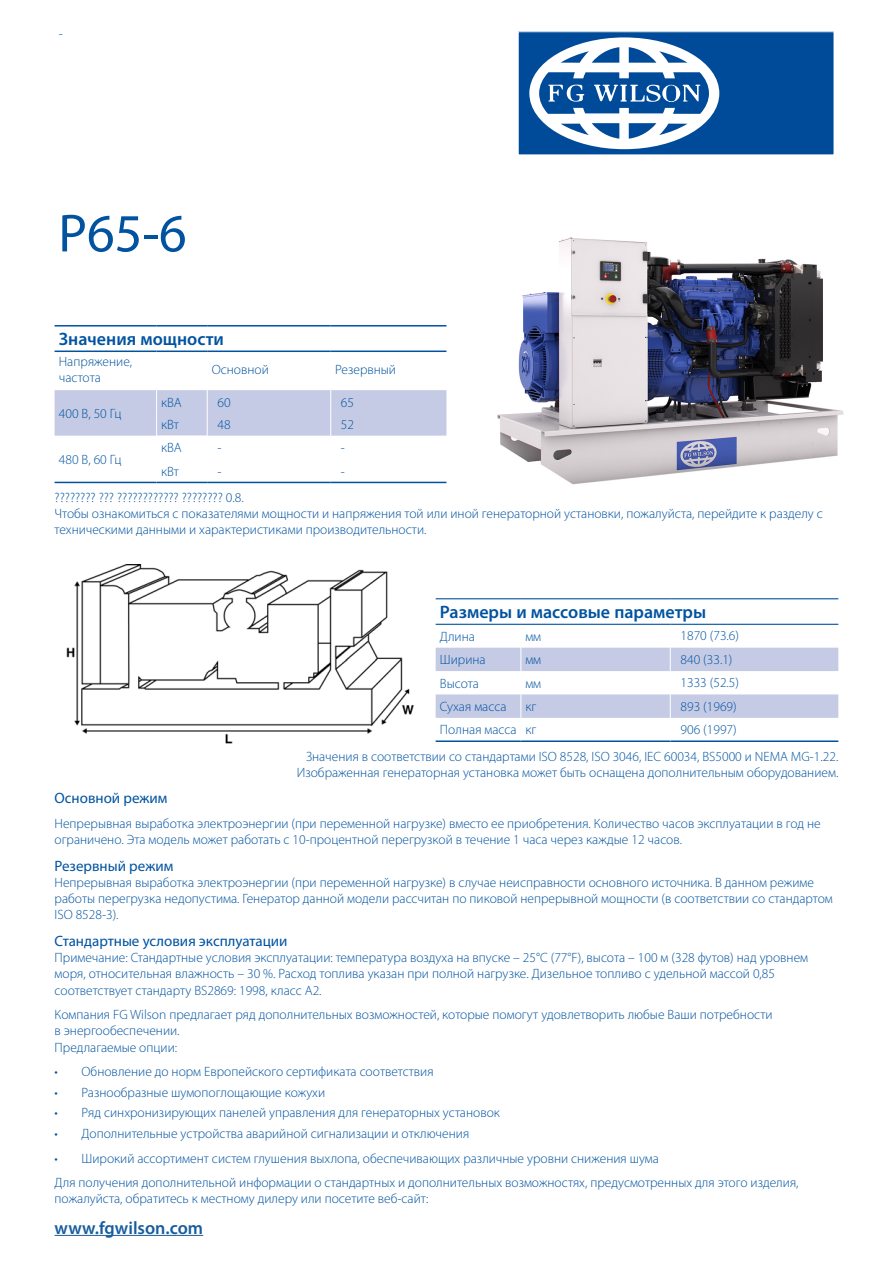
<style>
.page{position:relative;width:893px;height:1263px;background:#fff}
.page>*{position:absolute;margin:0;border:0;box-sizing:border-box;transform-origin:0 0}
.Table_Text{font:54px "Myriad Pro";color:#0153a0}
.Table_Title{font:600 18px "Myriad Pro";color:#0153a0}
._3__Body_Text{font:600 18px "Myriad Pro";color:#175d9e}
._2__Header_text{font:15px "Myriad Pro";color:#0153a0}
._3__Body_Text-2{font:15px "Myriad Pro";color:#0153a0}
._3__Body_Text-3{font:300 13.5px/16.2px "Myriad Pro";color:#0153a0}
.Table_Text-2{font:300 13.5px/16.2px "Myriad Pro";color:#0153a0}
</style>
<div class="page">
<hr style="left:55px;top:1235px;width:148px;height:1px;background:#175d9e">
<hr style="left:55px;top:482px;width:102px;height:1px;background:#0153a0">
<svg style="left:55px;top:390px;width:391px;height:92px"></svg>
<hr style="left:55px;top:325px;width:102px;height:1px;background:#0153a0">
<hr style="left:157px;top:325px;width:50px;height:1px;background:#0153a0">
<hr style="left:207px;top:325px;width:124px;height:1px;background:#0153a0">
<hr style="left:331px;top:325px;width:115px;height:1px;background:#0153a0">
<hr style="left:55px;top:350px;width:102px;height:2px;background:#0153a0">
<hr style="left:157px;top:350px;width:50px;height:2px;background:#0153a0">
<hr style="left:207px;top:350px;width:124px;height:2px;background:#0153a0">
<hr style="left:331px;top:350px;width:115px;height:2px;background:#0153a0">
<hr style="left:207px;top:482px;width:124px;height:1px;background:#0153a0">
<hr style="left:331px;top:482px;width:115px;height:1px;background:#0153a0">
<hr style="left:157px;top:482px;width:50px;height:1px;background:#0153a0">
<hr style="left:436px;top:740px;width:85px;height:2px;background:#0153a0">
<hr style="left:521px;top:740px;width:149px;height:2px;background:#0153a0">
<hr style="left:670px;top:740px;width:168px;height:2px;background:#0153a0">
<svg style="left:436px;top:647px;width:402px;height:71px"></svg>
<hr style="left:436px;top:598px;width:85px;height:1px;background:#0153a0">
<hr style="left:521px;top:598px;width:149px;height:1px;background:#0153a0">
<hr style="left:670px;top:598px;width:168px;height:1px;background:#0153a0">
<hr style="left:436px;top:624px;width:85px;height:1px;background:#0153a0">
<hr style="left:521px;top:624px;width:149px;height:1px;background:#0153a0">
<hr style="left:670px;top:624px;width:168px;height:1px;background:#0153a0">
<img style="left:66px;top:564px;width:347px;height:180px">
<div style="left:518px;top:32px;width:316px;height:123px;background:#004a9a"></div>
<div style="left:518px;top:31px;width:316px;height:124px;border:1px solid #fff"></div>
<svg style="left:529px;top:37px;width:190px;height:112px"></svg>
<img style="left:497px;top:237px;width:347px;height:248px">
<p class="Table_Text-2" style="left:59px;top:25px;width:6px">-</p>
<p class="Table_Text" style="left:58px;top:204px;width:130px">P65-6</p>
<p class="Table_Title" style="left:59px;top:329px;width:167px">Значения мощности</p>
<p class="Table_Text-2" style="left:59px;top:354px;width:75px">Напряжение, частота</p>
<p class="Table_Text-2" style="left:212px;top:362px;width:59px">Основной</p>
<p class="Table_Text-2" style="left:335px;top:362px;width:62px">Резервный</p>
<p class="Table_Text-2" style="left:59px;top:406px;width:64px">400 В, 50 Гц</p>
<p class="Table_Text-2" style="left:161px;top:394px;width:22px">кВА</p>
<p class="Table_Text-2" style="left:217px;top:394px;width:15px">60</p>
<p class="Table_Text-2" style="left:341px;top:394px;width:15px">65</p>
<p class="Table_Text-2" style="left:161px;top:417px;width:19px">кВт</p>
<p class="Table_Text-2" style="left:217px;top:417px;width:15px">48</p>
<p class="Table_Text-2" style="left:341px;top:417px;width:15px">52</p>
<p class="Table_Text-2" style="left:161px;top:440px;width:22px">кВА</p>
<p class="Table_Text-2" style="left:217px;top:440px;width:6px">-</p>
<p class="Table_Text-2" style="left:341px;top:440px;width:6px">-</p>
<p class="Table_Text-2" style="left:161px;top:463px;width:19px">кВт</p>
<p class="Table_Text-2" style="left:217px;top:463px;width:6px">-</p>
<p class="Table_Text-2" style="left:341px;top:463px;width:6px">-</p>
<p class="_3__Body_Text-3" style="left:55px;top:489px;width:770px">???????? ??? ???????????? ???????? 0.8.<br>Чтобы ознакомиться с показателями мощности и напряжения той или иной генераторной установки, пожалуйста, перейдите к разделу с техническими данными и характеристиками производительности.</p>
<p class="Table_Text-2" style="left:59px;top:452px;width:64px">480 В, 60 Гц</p>
<p class="Table_Title" style="left:440px;top:602px;width:268px">Размеры и массовые параметры</p>
<p class="Table_Text-2" style="left:440px;top:629px;width:37px">Длина</p>
<p class="Table_Text-2" style="left:525px;top:629px;width:17px">мм</p>
<p class="Table_Text-2" style="left:680px;top:628px;width:60px">1870 (73.6)</p>
<p class="Table_Text-2" style="left:440px;top:651px;width:47px">Ширина</p>
<p class="Table_Text-2" style="left:525px;top:651px;width:17px">мм</p>
<p class="Table_Text-2" style="left:680px;top:651px;width:53px">840 (33.1)</p>
<p class="Table_Text-2" style="left:440px;top:675px;width:41px">Высота</p>
<p class="Table_Text-2" style="left:525px;top:675px;width:17px">мм</p>
<p class="Table_Text-2" style="left:680px;top:675px;width:60px">1333 (52.5)</p>
<p class="Table_Text-2" style="left:440px;top:699px;width:68px">Сухая масса</p>
<p class="Table_Text-2" style="left:525px;top:699px;width:12px">кг</p>
<p class="Table_Text-2" style="left:680px;top:698px;width:58px">893 (1969)</p>
<p class="Table_Text-2" style="left:440px;top:722px;width:78px">Полная масса</p>
<p class="Table_Text-2" style="left:525px;top:722px;width:12px">кг</p>
<p class="Table_Text-2" style="left:680px;top:722px;width:58px">906 (1997)</p>
<p class="_3__Body_Text-3" style="left:297px;top:748px;width:543px;text-align:right">Значения в соответствии со стандартами ISO 8528, ISO 3046, IEC 60034, BS5000 и NEMA MG-1.22.<br>Изображенная генераторная установка может быть оснащена дополнительным оборудованием.</p>
<p class="_3__Body_Text-2" style="left:55px;top:790px;width:114px">Основной режим</p>
<p class="_3__Body_Text-3" style="left:55px;top:816px;width:768px">Непрерывная выработка электроэнергии (при переменной нагрузке) вместо ее приобретения. Количество часов эксплуатации в год не ограничено. Эта модель может работать с 10-процентной перегрузкой в течение 1 часа через каждые 12 часов.</p>
<p class="_2__Header_text" style="left:55px;top:857px;width:120px">Резервный режим</p>
<p class="_3__Body_Text-3" style="left:55px;top:875px;width:780px">Непрерывная выработка электроэнергии (при переменной нагрузке) в случае неисправности основного источника. В данном режиме работы перегрузка недопустима. Генератор данной модели рассчитан по пиковой непрерывной мощности (в соответствии со стандартом<br>ISO 8528-3).</p>
<p class="_2__Header_text" style="left:55px;top:933px;width:235px">Стандартные условия эксплуатации</p>
<p class="_3__Body_Text-3" style="left:55px;top:950px;width:755px">Примечание: Стандартные условия эксплуатации: температура воздуха на впуске – 25°C (77°F), высота – 100 м (328 футов) над уровнем моря, относительная влажность – 30 %. Расход топлива указан при полной нагрузке. Дизельное топливо с удельной массой 0,85 соответствует стандарту BS2869: 1998, класс A2.</p>
<p class="_3__Body_Text-3" style="left:55px;top:1007px;width:719px">Компания FG Wilson предлагает ряд дополнительных возможностей, которые помогут удовлетворить любые Ваши потребности в энергообеспечении.<br>Предлагаемые опции:</p>
<p class="_3__Body_Text-3" style="left:55px;top:1064px;width:381px">• Обновление до норм Европейского сертификата соответствия</p>
<p class="_3__Body_Text-3" style="left:55px;top:1084px;width:272px">• Разнообразные шумопоглощающие кожухи</p>
<p class="_3__Body_Text-3" style="left:55px;top:1105px;width:447px">• Ряд синхронизирующих панелей управления для генераторных установок</p>
<p class="_3__Body_Text-3" style="left:55px;top:1125px;width:416px">• Дополнительные устройства аварийной сигнализации и отключения</p>
<p class="_3__Body_Text-3" style="left:55px;top:1150px;width:606px">• Широкий ассортимент систем глушения выхлопа, обеспечивающих различные уровни снижения шума</p>
<p class="_3__Body_Text-3" style="left:55px;top:1175px;width:745px">Для получения дополнительной информации о стандартных и дополнительных возможностях, предусмотренных для этого изделия, пожалуйста, обратитесь к местному дилеру или посетите веб-сайт:</p>
<p class="_3__Body_Text" style="left:55px;top:1217px;width:150px">www.fgwilson.com</p>
</div>
